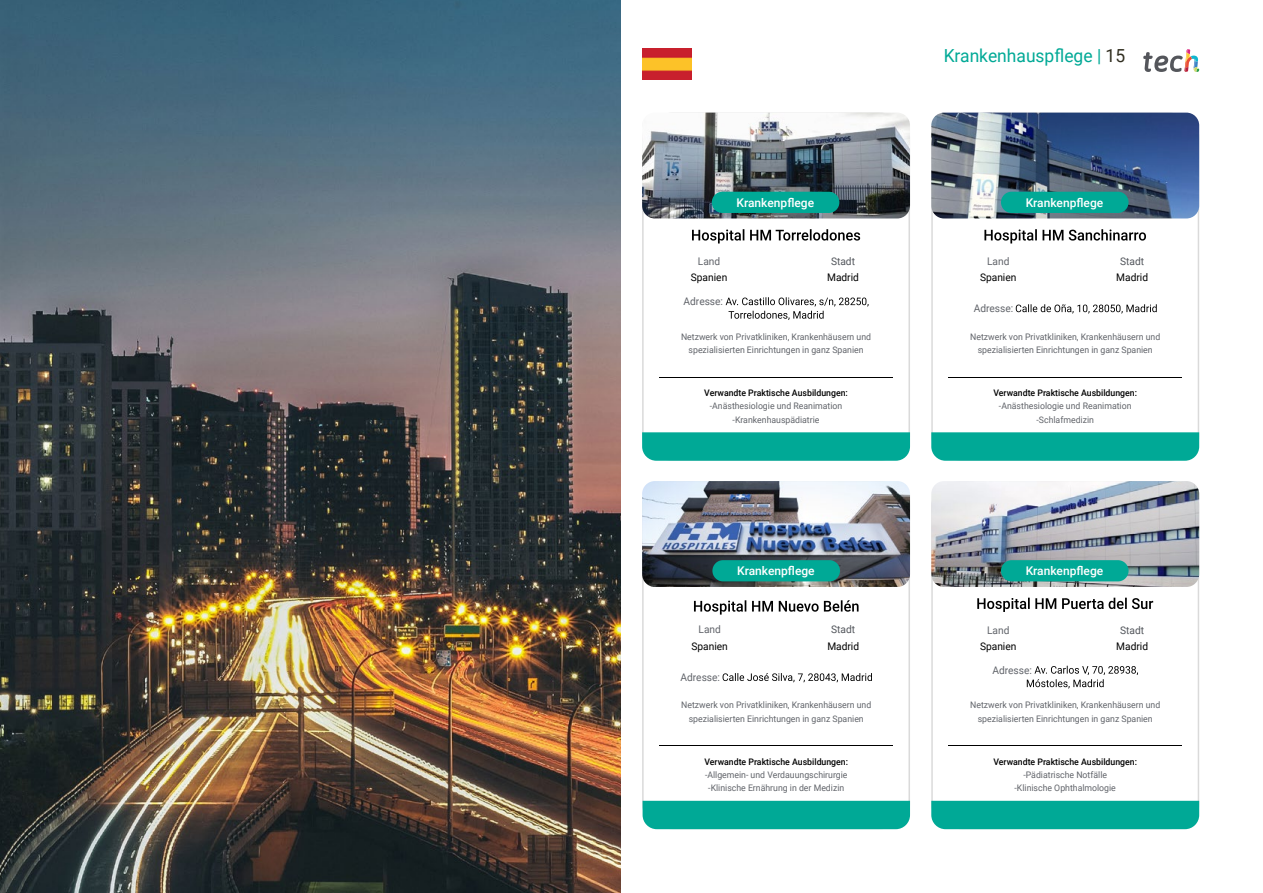
<style>
.page{position:relative;width:1263px;height:893px;background:#fff}
.page>*{position:absolute;margin:0;border:0;box-sizing:border-box;transform-origin:0 0}
.t1{font:18px "Roboto";color:#00a996}
.t2{font:500 12px "Roboto";color:#fff}
.t3{font:10.5px "Roboto";color:#000}
.t4{font:10.5px "Roboto";color:#61646a}
.t5{font:10.5px "Roboto";color:#52555b}
.t6{font:9px/13.5px "Roboto";color:#61646a;text-align:center}
.t7{font:500 9px "Roboto";color:#000}
.s1{color:#312e20}
</style>
<div class="page">
<img style="left:642px;top:49px;width:49px;height:30px">
<img style="left:0;top:0;width:621px;height:893px">
<svg style="left:931px;top:112px;width:269px;height:337px"></svg>
<img style="left:931px;top:113px;width:268px;height:105px">
<div style="left:1001px;top:192px;width:127px;height:21px;background:#00a996;border-radius:11px"></div>
<svg style="left:931px;top:432px;width:268px;height:29px;background:#08ab99"></svg>
<hr style="left:948px;top:377px;width:234px;height:1px;background:#000">
<svg style="left:984px;top:229px;width:162px;height:14px"></svg>
<svg style="left:1016px;top:304px;width:141px;height:10px"></svg>
<svg style="left:642px;top:112px;width:269px;height:325px"></svg>
<img style="left:642px;top:113px;width:268px;height:105px">
<div style="left:712px;top:192px;width:127px;height:21px;background:#00a996;border-radius:11px"></div>
<svg style="left:642px;top:432px;width:268px;height:29px;background:#07ab99"></svg>
<hr style="left:659px;top:377px;width:234px;height:1px;background:#000">
<svg style="left:692px;top:229px;width:168px;height:14px"></svg>
<svg style="left:726px;top:297px;width:142px;height:23px"></svg>
<svg style="left:931px;top:492px;width:269px;height:338px"></svg>
<img style="left:931px;top:481px;width:268px;height:106px">
<div style="left:1001px;top:560px;width:127px;height:21px;background:#00a996;border-radius:11px"></div>
<div style="left:931px;top:801px;width:268px;height:28px;background:#00a996"></div>
<hr style="left:948px;top:745px;width:234px;height:1px;background:#000">
<svg style="left:977px;top:598px;width:176px;height:14px"></svg>
<svg style="left:1027px;top:666px;width:111px;height:23px"></svg>
<svg style="left:642px;top:505px;width:269px;height:325px"></svg>
<img style="left:642px;top:481px;width:268px;height:106px">
<div style="left:712px;top:560px;width:128px;height:21px;background:#00a996;border-radius:11px"></div>
<div style="left:643px;top:801px;width:267px;height:28px;background:#00a996"></div>
<hr style="left:659px;top:745px;width:234px;height:1px;background:#000">
<svg style="left:694px;top:600px;width:164px;height:15px"></svg>
<svg style="left:722px;top:673px;width:150px;height:9px"></svg>
<svg style="left:1143px;top:49px;width:56px;height:23px"></svg>
<h1 class="t1" style="left:944px;top:43px;width:183px">Krankenhauspflege | <span class="s1">15</span></h1>
<h2 class="t2" style="left:736px;top:194px;width:79px">Krankenpflege</h2>
<h2 class="t2" style="left:1026px;top:194px;width:79px">Krankenpflege</h2>
<p class="t4" style="left:698px;top:254px;width:24px">Land</p>
<p class="t3" style="left:691px;top:270px;width:38px">Spanien</p>
<p class="t5" style="left:831px;top:254px;width:25px">Stadt</p>
<p class="t3" style="left:827px;top:270px;width:33px">Madrid</p>
<p class="t4" style="left:987px;top:254px;width:24px">Land</p>
<p class="t3" style="left:980px;top:270px;width:38px">Spanien</p>
<p class="t5" style="left:1120px;top:254px;width:25px">Stadt</p>
<p class="t3" style="left:1116px;top:270px;width:33px">Madrid</p>
<p class="t4" style="left:684px;top:294px;width:41px">Adresse:</p>
<p class="t6" style="left:681px;top:329px;width:192px">Netzwerk von Privatkliniken, Krankenhäusern und spezialisierten Einrichtungen in ganz Spanien</p>
<p class="t7" style="left:704px;top:387px;width:145px">Verwandte Praktische Ausbildungen:</p>
<p class="t6" style="left:710px;top:399px;width:134px">-Anästhesiologie und Reanimation -Krankenhauspädiatrie</p>
<p class="t4" style="left:974px;top:301px;width:41px">Adresse:</p>
<p class="t6" style="left:970px;top:329px;width:192px">Netzwerk von Privatkliniken, Krankenhäusern und spezialisierten Einrichtungen in ganz Spanien</p>
<p class="t7" style="left:993px;top:387px;width:145px">Verwandte Praktische Ausbildungen:</p>
<p class="t6" style="left:999px;top:399px;width:134px">-Anästhesiologie und Reanimation -Schlafmedizin</p>
<h2 class="t2" style="left:737px;top:563px;width:79px">Krankenpflege</h2>
<h2 class="t2" style="left:1026px;top:563px;width:79px">Krankenpflege</h2>
<p class="t4" style="left:698px;top:622px;width:24px">Land</p>
<p class="t3" style="left:691px;top:639px;width:38px">Spanien</p>
<p class="t5" style="left:831px;top:622px;width:25px">Stadt</p>
<p class="t3" style="left:827px;top:639px;width:33px">Madrid</p>
<p class="t4" style="left:987px;top:622px;width:24px">Land</p>
<p class="t3" style="left:980px;top:639px;width:38px">Spanien</p>
<p class="t5" style="left:1120px;top:622px;width:25px">Stadt</p>
<p class="t3" style="left:1116px;top:639px;width:33px">Madrid</p>
<p class="t4" style="left:680px;top:670px;width:41px">Adresse:</p>
<p class="t6" style="left:681px;top:698px;width:192px">Netzwerk von Privatkliniken, Krankenhäusern und spezialisierten Einrichtungen in ganz Spanien</p>
<p class="t7" style="left:704px;top:755px;width:145px">Verwandte Praktische Ausbildungen:</p>
<p class="t6" style="left:705px;top:768px;width:144px">-Allgemein- und Verdauungschirurgie -Klinische Ernährung in der Medizin</p>
<p class="t4" style="left:992px;top:662px;width:41px">Adresse:</p>
<p class="t6" style="left:970px;top:698px;width:192px">Netzwerk von Privatkliniken, Krankenhäusern und spezialisierten Einrichtungen in ganz Spanien</p>
<p class="t7" style="left:993px;top:755px;width:145px">Verwandte Praktische Ausbildungen:</p>
<p class="t6" style="left:1014px;top:768px;width:103px">-Pädiatrische Notfälle -Klinische Ophthalmologie</p>
</div>
